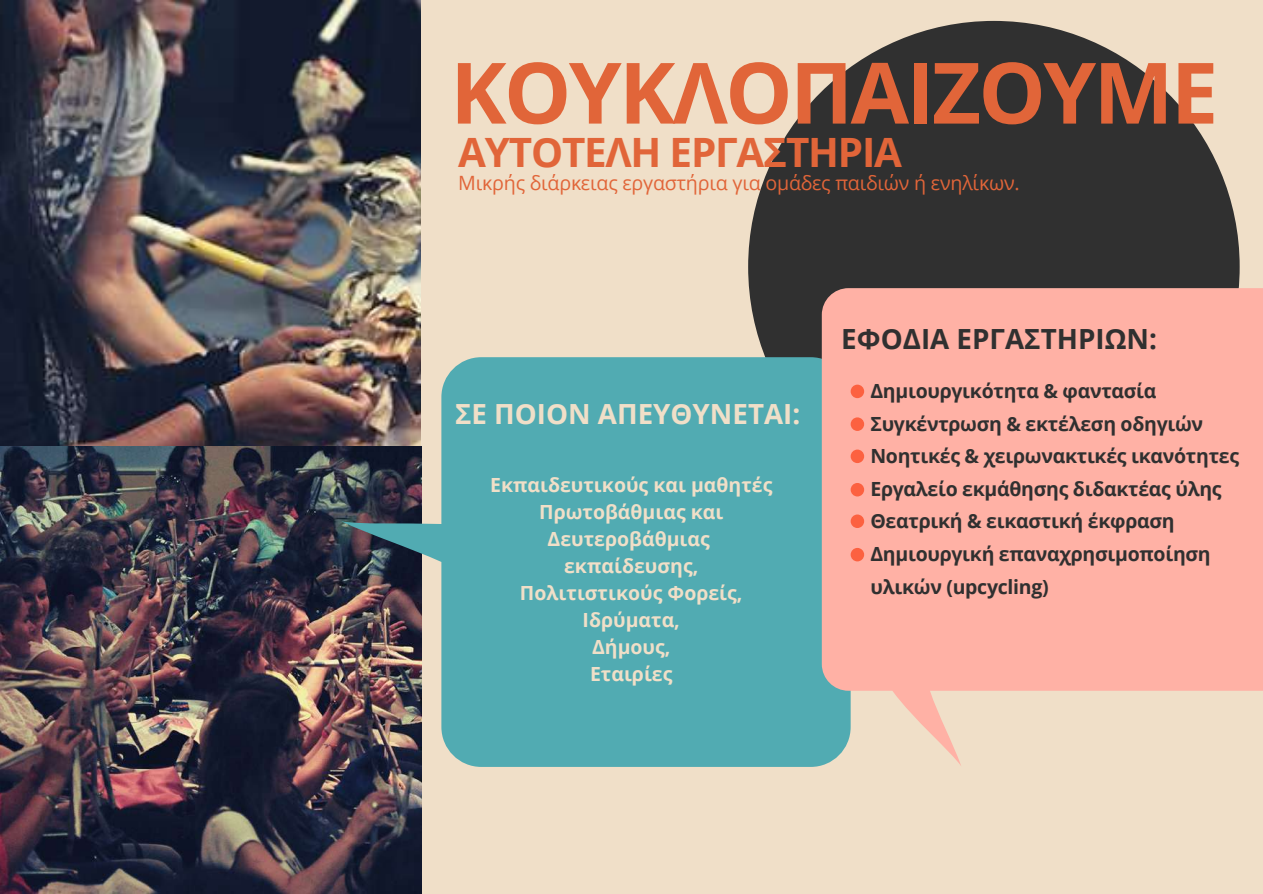
<style>
.page{position:relative;width:1263px;height:894px;background:#fff}
.page>*{position:absolute;margin:0;border:0;box-sizing:border-box;transform-origin:0 0}
.t1{font:700 84.6px "Open Sans";letter-spacing:-.03em;color:#e16539}
.t2{font:700 40.35px "Open Sans";letter-spacing:-.03em;color:#e16539}
.t3{font:700 27.75px "Open Sans";color:#f0dfc8}
.t4{font:700 27.75px "Open Sans";color:#303030}
.t5{font:19.65px "Open Sans";letter-spacing:-.01em;color:#e16539}
.t6{font:700 19.5px/32.5px "Open Sans";letter-spacing:-.015em;color:#303030}
.t7{font:700 19.5px/27px "Open Sans";color:#f0dfc8;text-align:center}
</style>
<div class="page">
<div style="left:0;top:0;width:1263px;height:893px;background:#f0dfc8"></div>
<div style="left:748px;top:21px;width:492px;height:491px;background:#303030;border-radius:50%"></div>
<img style="left:0;top:0;width:421px;height:446px">
<img style="left:0;top:446px;width:422px;height:447px">
<svg style="left:341px;top:357px;width:481px;height:409px;background:#589ca2"></svg>
<svg style="left:822px;top:288px;width:441px;height:478px;background:#fbb7a9"></svg>
<div style="left:851px;top:384px;width:13px;height:14px;background:#fc6140;border-radius:50%"></div>
<div style="left:851px;top:417px;width:13px;height:14px;background:#fc6140;border-radius:50%"></div>
<div style="left:851px;top:449px;width:13px;height:14px;background:#fc6140;border-radius:50%"></div>
<div style="left:851px;top:483px;width:13px;height:13px;background:#fc6140;border-radius:50%"></div>
<div style="left:851px;top:514px;width:13px;height:14px;background:#fc6140;border-radius:50%"></div>
<div style="left:851px;top:547px;width:13px;height:14px;background:#fc6140;border-radius:50%"></div>
<h1 class="t1" style="left:450px;top:33px;width:769px">ΚΟΥΚΛΟΠΑΙΖΟΥΜΕ</h1>
<h2 class="t2" style="left:458px;top:123px;width:445px">ΑΥΤΟΤΕΛΗ ΕΡΓΑΣΤΗΡΙΑ</h2>
<p class="t5" style="left:458px;top:169px;width:563px">Μικρής διάρκειας εργαστήρια για ομάδες παιδιών ή ενηλίκων.</p>
<h3 class="t3" style="left:455px;top:394px;width:347px">ΣΕ ΠΟΙΟΝ ΑΠΕΥΘΥΝΕΤΑΙ:</h3>
<p class="t7" style="left:490px;top:471px;width:284px">Εκπαιδευτικούς και μαθητές<br>Πρωτοβάθμιας και<br>Δευτεροβάθμιας εκπαίδευσης,<br>Πολιτιστικούς Φορείς,<br>Ιδρύματα,<br>Δήμους,<br>Εταιρίες</p>
<h3 class="t4" style="left:841px;top:319px;width:317px">ΕΦΟΔΙΑ ΕΡΓΑΣΤΗΡΙΩΝ:</h3>
<p class="t6" style="left:870px;top:374px;width:370px">Δημιουργικότητα &amp; φαντασία<br>Συγκέντρωση &amp; εκτέλεση οδηγιών<br>Νοητικές &amp; χειρωνακτικές ικανότητες<br>Εργαλείο εκμάθησης διδακτέας ύλης<br>Θεατρική &amp; εικαστική έκφραση<br>Δημιουργική επαναχρησιμοποίηση υλικών (upcycling)</p>
</div>
